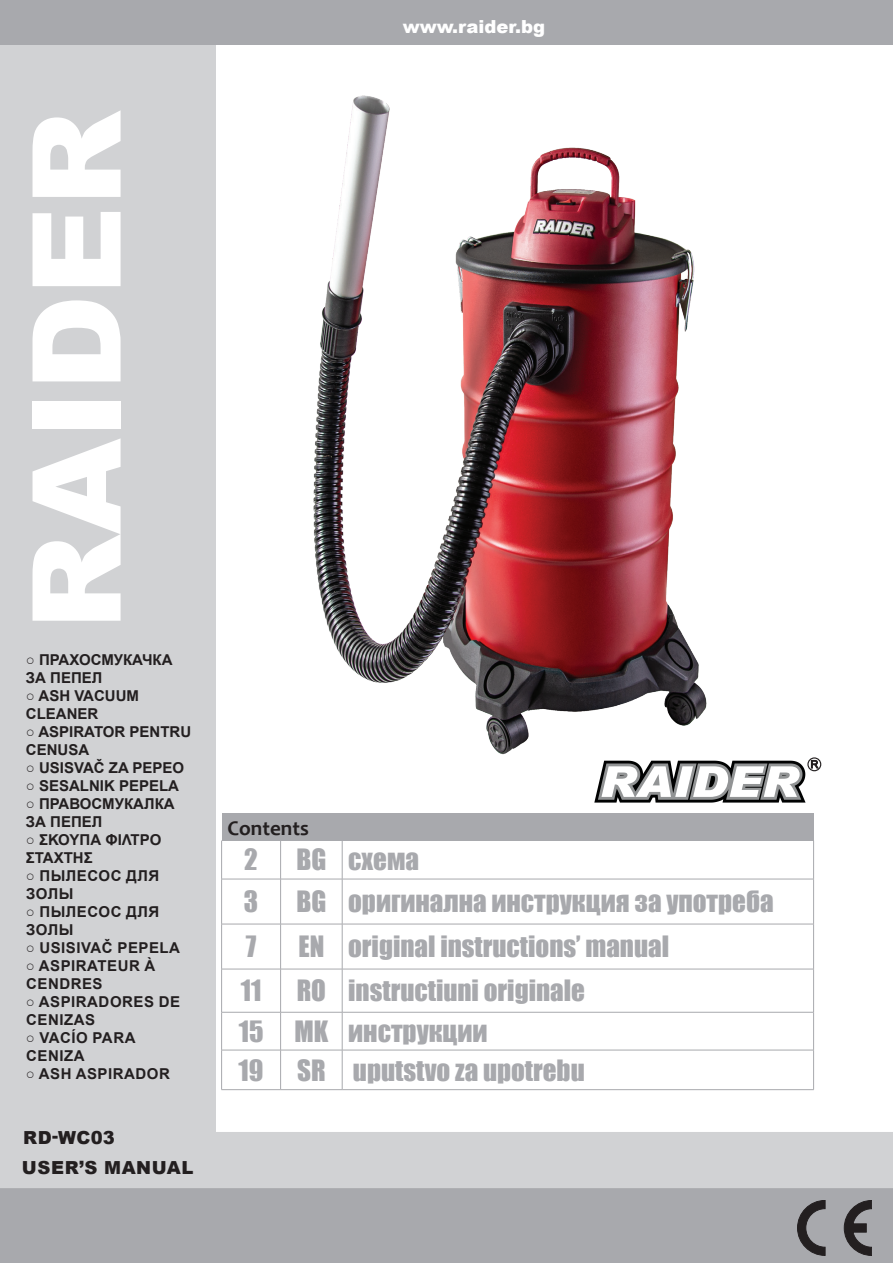
<style>
.page{position:relative;width:893px;height:1263px;background:#fff}
.page>*{position:absolute;margin:0;border:0;box-sizing:border-box;transform-origin:0 0}
.Body_Text_2{font:900 123px "Arial";color:#fff}
.t1{font:27px "Impact";color:#a8a9ad}
.t2{font:700 21px "Candara";color:#231f20}
.t3{font:900 18px "Arial";letter-spacing:.035em;color:#231f20}
.Body_Text_2-2{font:900 18px "Arial";color:#fff}
.SUB_1{font:700 15px/18px "Arial";color:#231f20}
.SUB_1-2{font:700 15px/18px "Arial";letter-spacing:.035em;color:#231f20}
</style>
<div class="page">
<div style="left:0;top:1169px;width:893px;height:94px;background:#a8a9ad"></div>
<div style="left:0;top:0;width:215px;height:1132px;background:#d1d2d4"></div>
<div style="left:0;top:0;width:893px;height:44px;background:#a8a9ad"></div>
<div style="left:222px;top:813px;width:592px;height:27px;background:#a8a9ad"></div>
<hr style="left:813px;top:840px;width:1px;height:39px;background:#a8a9ad">
<hr style="left:281px;top:879px;width:61px;height:1px;background:#a8a9ad">
<hr style="left:342px;top:879px;width:472px;height:1px;background:#a8a9ad">
<hr style="left:813px;top:879px;width:1px;height:45px;background:#a8a9ad">
<hr style="left:221px;top:924px;width:1px;height:45px;background:#a8a9ad">
<hr style="left:281px;top:924px;width:61px;height:1px;background:#a8a9ad">
<hr style="left:280px;top:924px;width:1px;height:45px;background:#a8a9ad">
<hr style="left:342px;top:924px;width:472px;height:1px;background:#a8a9ad">
<hr style="left:342px;top:924px;width:1px;height:45px;background:#a8a9ad">
<hr style="left:813px;top:924px;width:1px;height:45px;background:#a8a9ad">
<hr style="left:221px;top:969px;width:60px;height:1px;background:#a8a9ad">
<hr style="left:221px;top:969px;width:1px;height:43px;background:#a8a9ad">
<hr style="left:281px;top:969px;width:61px;height:1px;background:#a8a9ad">
<hr style="left:280px;top:969px;width:1px;height:43px;background:#a8a9ad">
<hr style="left:342px;top:969px;width:472px;height:1px;background:#a8a9ad">
<hr style="left:342px;top:969px;width:1px;height:43px;background:#a8a9ad">
<hr style="left:813px;top:969px;width:1px;height:43px;background:#a8a9ad">
<hr style="left:221px;top:1012px;width:60px;height:1px;background:#a8a9ad">
<hr style="left:221px;top:1012px;width:1px;height:38px;background:#a8a9ad">
<hr style="left:281px;top:1012px;width:61px;height:1px;background:#a8a9ad">
<hr style="left:280px;top:1012px;width:1px;height:38px;background:#a8a9ad">
<hr style="left:342px;top:1012px;width:472px;height:1px;background:#a8a9ad">
<hr style="left:342px;top:1012px;width:1px;height:38px;background:#a8a9ad">
<hr style="left:813px;top:1012px;width:1px;height:38px;background:#a8a9ad">
<hr style="left:221px;top:1050px;width:60px;height:1px;background:#a8a9ad">
<hr style="left:221px;top:1050px;width:1px;height:39px;background:#a8a9ad">
<hr style="left:281px;top:1050px;width:61px;height:1px;background:#a8a9ad">
<hr style="left:280px;top:1050px;width:1px;height:39px;background:#a8a9ad">
<hr style="left:342px;top:1050px;width:472px;height:1px;background:#a8a9ad">
<hr style="left:342px;top:1050px;width:1px;height:39px;background:#a8a9ad">
<hr style="left:813px;top:1050px;width:1px;height:39px;background:#a8a9ad">
<hr style="left:221px;top:1089px;width:60px;height:1px;background:#a8a9ad">
<hr style="left:281px;top:1089px;width:61px;height:1px;background:#a8a9ad">
<hr style="left:342px;top:1089px;width:472px;height:1px;background:#a8a9ad">
<hr style="left:221px;top:840px;width:1px;height:39px;background:#a8a9ad">
<hr style="left:280px;top:840px;width:1px;height:39px;background:#a8a9ad">
<hr style="left:342px;top:840px;width:1px;height:39px;background:#a8a9ad">
<hr style="left:221px;top:879px;width:60px;height:1px;background:#a8a9ad">
<hr style="left:221px;top:879px;width:1px;height:45px;background:#a8a9ad">
<hr style="left:280px;top:879px;width:1px;height:45px;background:#a8a9ad">
<hr style="left:342px;top:879px;width:1px;height:45px;background:#a8a9ad">
<hr style="left:221px;top:924px;width:60px;height:1px;background:#a8a9ad">
<div style="left:1px;top:1133px;width:891px;height:54px;background:#d1d2d4"></div>
<div style="left:0;top:1132px;width:893px;height:56px;border:2px solid #d1d2d4"></div>
<svg style="left:797px;top:1200px;width:28px;height:55px"></svg>
<svg style="left:844px;top:1200px;width:28px;height:55px"></svg>
<svg style="left:768px;top:757px;width:53px;height:45px"></svg>
<img style="left:313px;top:95px;width:455px;height:708px">
<p class="Body_Text_2" style="left:-13px;top:630px;width:521px;rotate:-90deg">RAIDER</p>
<p class="SUB_1" style="left:26px;top:651px;width:148px">○ ПРАХОСМУКАЧКА</p>
<p class="SUB_1" style="left:26px;top:669px;width:78px">ЗА ПЕПЕЛ</p>
<p class="SUB_1" style="left:26px;top:687px;width:115px">○ ASH VACUUM<br>CLEANER</p>
<p class="SUB_1" style="left:26px;top:723px;width:167px">○ ASPIRATOR PENTRU<br>CENUSA</p>
<p class="SUB_1" style="left:26px;top:759px;width:160px">○ USISVAČ ZA PEPEO</p>
<p class="SUB_1" style="left:26px;top:777px;width:155px">○ SESALNIK PEPELA</p>
<p class="SUB_1" style="left:26px;top:795px;width:150px">○ ПРАВОСМУКАЛКА<br>ЗА ПЕПЕЛ</p>
<p class="SUB_1" style="left:26px;top:831px;width:137px">○ ΣΚΟΥΠΑ ΦΙΛΤΡΟ<br>ΣΤΑΧΤΗΣ</p>
<p class="SUB_1-2" style="left:26px;top:867px;width:135px">○ ПЫЛЕСОС ДЛЯ<br>ЗОЛЫ</p>
<p class="SUB_1-2" style="left:26px;top:903px;width:135px">○ ПЫЛЕСОС ДЛЯ<br>ЗОЛЫ</p>
<p class="SUB_1-2" style="left:26px;top:939px;width:156px">○ USISIVAČ PEPELA</p>
<p class="SUB_1-2" style="left:26px;top:957px;width:131px">○ ASPIRATEUR À<br>CENDRES</p>
<p class="SUB_1-2" style="left:26px;top:993px;width:156px">○ ASPIRADORES DE<br>CENIZAS</p>
<p class="SUB_1-2" style="left:26px;top:1029px;width:111px">○ VACÍO PARA<br>CENIZA</p>
<p class="SUB_1-2" style="left:26px;top:1065px;width:145px">○ ASH ASPIRADOR</p>
<p class="t3" style="left:23px;top:1124px;width:93px">RD-WC03</p>
<p class="t3" style="left:22px;top:1154px;width:173px">USER’S MANUAL</p>
<p class="Body_Text_2-2" style="left:403px;top:13px;width:144px">www.raider.bg</p>
<p class="t2" style="left:228px;top:814px;width:83px">Contents</p>
<p class="t1" style="left:244px;top:839px;width:15px">2</p>
<p class="t1" style="left:296px;top:839px;width:31px">BG</p>
<p class="t1" style="left:348px;top:839px;width:72px">схема</p>
<p class="t1" style="left:244px;top:881px;width:16px">3</p>
<p class="t1" style="left:296px;top:881px;width:31px">BG</p>
<p class="t1" style="left:348px;top:881px;width:427px">оригинална инструкция за употреба</p>
<p class="t1" style="left:246px;top:926px;width:12px">7</p>
<p class="t1" style="left:298px;top:926px;width:27px">EN</p>
<p class="t1" style="left:348px;top:926px;width:322px">original instructions’ manual</p>
<p class="t1" style="left:241px;top:970px;width:22px">11</p>
<p class="t1" style="left:297px;top:970px;width:31px">RO</p>
<p class="t1" style="left:348px;top:970px;width:238px">instructiuni originale</p>
<p class="t1" style="left:239px;top:1010px;width:26px">15</p>
<p class="t1" style="left:294px;top:1010px;width:35px">MK</p>
<p class="t1" style="left:348px;top:1010px;width:141px">инструкции</p>
<p class="t1" style="left:239px;top:1049px;width:26px">19</p>
<p class="t1" style="left:297px;top:1049px;width:30px">SR</p>
<p class="t1" style="left:353px;top:1049px;width:233px">uputstvo za upotrebu</p>
</div>
